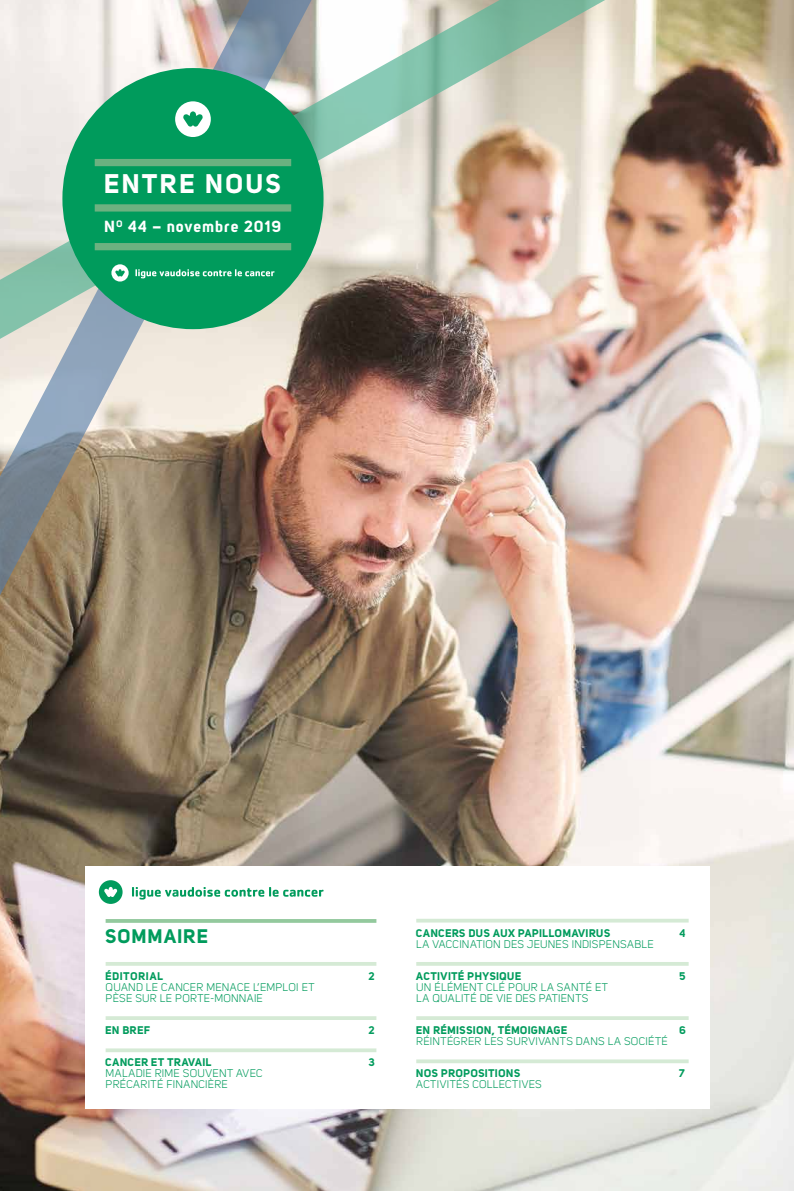
<style>
.page{position:relative;width:794px;height:1191px;background:#fff}
.page>*{position:absolute;margin:0;border:0;box-sizing:border-box;transform-origin:0 0}
.t1{font:26.6px "Uni Sans Bold";letter-spacing:.085em;color:#fff}
.t2{font:19.4px "Uni Sans Bold";letter-spacing:.05em;color:#009b5c}
.t3{font:15.9px "Uni Sans Bold";letter-spacing:.065em;color:#fff}
.t4{font:11px/11px "Uni Sans Book";letter-spacing:.03em;color:#009b5c}
.t5{font:11px "Uni Sans Bold";letter-spacing:.035em;color:#009b5c}
.t6{font:11px "Uni Sans Bold";letter-spacing:.06em;color:#009b5c}
</style>
<div class="page">
<img style="left:0;top:0;width:794px;height:1191px">
<img style="left:364px;top:0;width:362px;height:418px">
<img style="left:0;top:0;width:364px;height:949px">
<div style="left:85px;top:866px;width:624px;height:242px;background:#fff"></div>
<div style="left:62px;top:68px;width:261px;height:261px;background:#009b5c;border-radius:50%"></div>
<svg style="left:175px;top:101px;width:36px;height:36px"></svg>
<div style="left:95px;top:159px;width:196px;height:7px;background:#6bb180"></div>
<div style="left:95px;top:204px;width:196px;height:7px;background:#6db180"></div>
<div style="left:95px;top:243px;width:196px;height:7px;background:#6db180"></div>
<svg style="left:111px;top:264px;width:18px;height:17px"></svg>
<svg style="left:135px;top:269px;width:139px;height:9px"></svg>
<hr style="left:106px;top:919px;width:270px;height:3px;background:#93c99d">
<hr style="left:106px;top:962px;width:270px;height:3px;background:#d5ead5">
<hr style="left:106px;top:1016px;width:270px;height:4px;background:#d5ead5">
<svg style="left:106px;top:1048px;width:270px;height:4px"></svg>
<svg style="left:99px;top:880px;width:24px;height:24px"></svg>
<svg style="left:132px;top:887px;width:191px;height:12px"></svg>
<svg style="left:416px;top:919px;width:272px;height:3px"></svg>
<hr style="left:416px;top:962px;width:272px;height:3px;background:#d5ead5">
<hr style="left:416px;top:1016px;width:272px;height:4px;background:#d5ead5">
<svg style="left:416px;top:1059px;width:272px;height:4px"></svg>
<h1 class="t1" style="left:105px;top:167px;width:178px">ENTRE NOUS</h1>
<h3 class="t3" style="left:105px;top:217px;width:178px">N<sup>O</sup> 44 – novembre 2019</h3>
<h2 class="t2" style="left:106px;top:924px;width:104px">SOMMAIRE</h2>
<p class="t6" style="left:106px;top:969px;width:59px">ÉDITORIAL</p>
<p class="t5" style="left:369px;top:969px;width:7px">2</p>
<p class="t4" style="left:106px;top:981px;width:210px">QUAND LE CANCER MENACE L’EMPLOI ET<br>PÈSE SUR LE PORTE-MONNAIE</p>
<p class="t5" style="left:106px;top:1023px;width:46px">EN BREF</p>
<p class="t5" style="left:369px;top:1023px;width:7px">2</p>
<p class="t5" style="left:106px;top:1055px;width:107px">CANCER ET TRAVAIL</p>
<p class="t5" style="left:369px;top:1055px;width:8px">3</p>
<p class="t4" style="left:106px;top:1068px;width:158px">MALADIE RIME SOUVENT AVEC<br>PRÉCARITÉ FINANCIÈRE</p>
<p class="t5" style="left:416px;top:926px;width:196px">CANCERS DUS AUX PAPILLOMAVIRUS</p>
<p class="t5" style="left:679px;top:926px;width:8px">4</p>
<p class="t4" style="left:416px;top:938px;width:239px">LA VACCINATION DES JEUNES INDISPENSABLE</p>
<p class="t5" style="left:416px;top:969px;width:107px">ACTIVITÉ PHYSIQUE</p>
<p class="t5" style="left:679px;top:969px;width:8px">5</p>
<p class="t4" style="left:416px;top:981px;width:193px">UN ÉLÉMENT CLÉ POUR LA SANTÉ ET<br>LA QUALITÉ DE VIE DES PATIENTS</p>
<p class="t5" style="left:416px;top:1023px;width:153px">EN RÉMISSION, TÉMOIGNAGE</p>
<p class="t5" style="left:679px;top:1023px;width:8px">6</p>
<p class="t4" style="left:416px;top:1036px;width:253px">RÉINTÉGRER LES SURVIVANTS DANS LA SOCIÉTÉ</p>
<p class="t5" style="left:416px;top:1066px;width:106px">NOS PROPOSITIONS</p>
<p class="t5" style="left:679px;top:1066px;width:7px">7</p>
<p class="t4" style="left:416px;top:1079px;width:127px">ACTIVITÉS COLLECTIVES</p>
</div>
